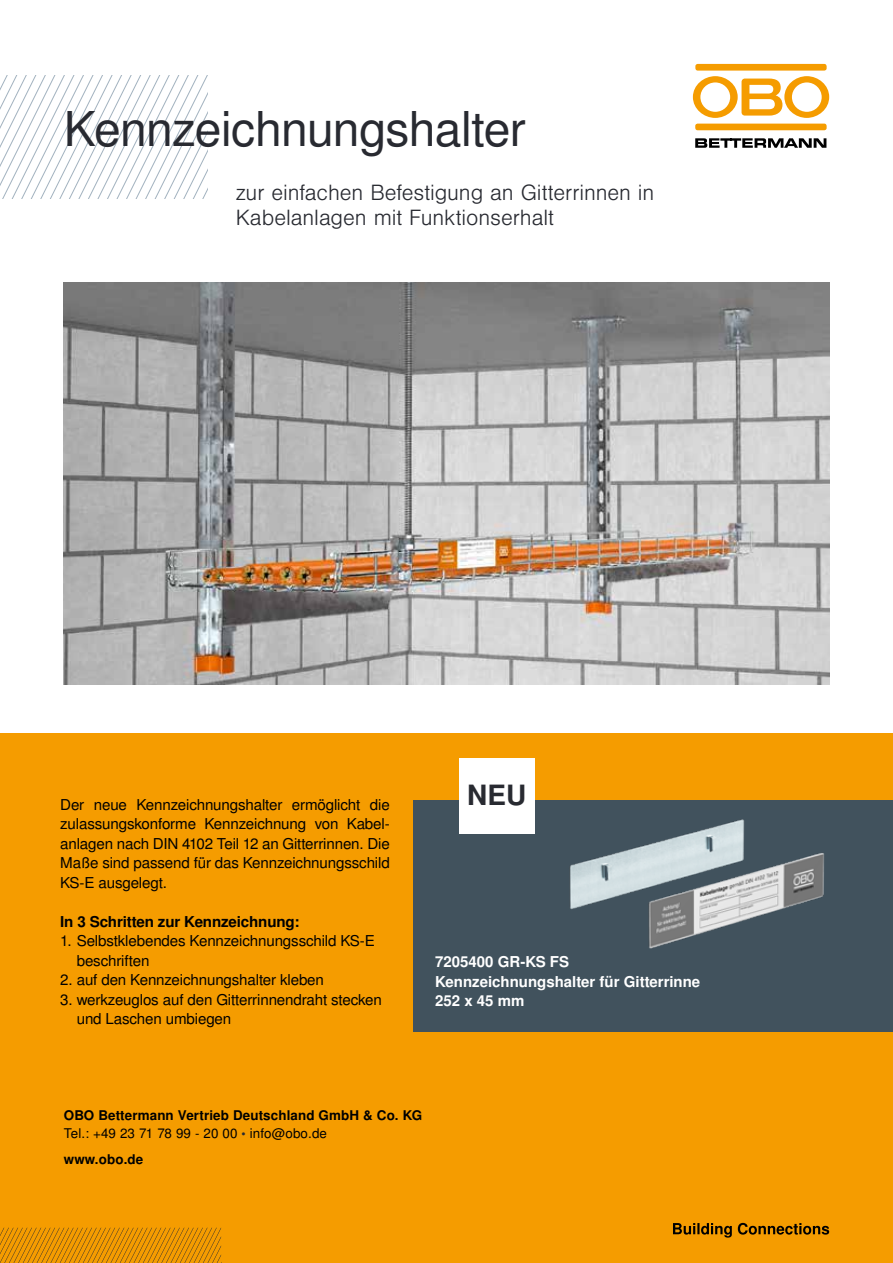
<style>
.page{position:relative;width:893px;height:1263px;background:#fff}
.page>*{position:absolute;margin:0;border:0;box-sizing:border-box;transform-origin:0 0}
.t1{font:48px "Nimbus San LOT";letter-spacing:-.015em;color:#282a31}
.t2{font:700 27.9px "Nimbus San LOT";color:#282a31}
.t3{font:300 21px/25.2px "Nimbus San LOT";letter-spacing:-.005em;color:#282a31}
.t4{font:15px/19.5px "Nimbus San LOT";letter-spacing:-.01em;color:#000}
.t5{font:700 15px/19.5px "Nimbus San LOT";color:#fff}
.t6{font:700 15px "Nimbus San LOT";letter-spacing:-.01em;color:#000}
.t7{font:700 13.35px/18px "Nimbus San LOT";letter-spacing:.01em;color:#000}
.s1{font-weight:400}
.s2{font-weight:400;font-size:12px;color:#282a31}
</style>
<div class="page">
<div style="left:0;top:734px;width:893px;height:529px;background:#f59c00"></div>
<svg style="left:0;top:76px;width:207px;height:123px"></svg>
<img style="left:64px;top:283px;width:765px;height:402px">
<svg style="left:0;top:1228px;width:221px;height:35px"></svg>
<div style="left:695px;top:124px;width:132px;height:6px;background:#f59c00;border-radius:2px"></div>
<svg style="left:693px;top:76px;width:136px;height:42px"></svg>
<div style="left:695px;top:64px;width:132px;height:7px;background:#f59c00;border-radius:2px"></div>
<svg style="left:695px;top:138px;width:131px;height:10px"></svg>
<div style="left:414px;top:801px;width:479px;height:231px;background:#41525d"></div>
<div style="left:459px;top:758px;width:75px;height:75px;background:#fff"></div>
<img style="left:748px;top:853px;width:77px;height:67px">
<img style="left:563px;top:800px;width:185px;height:149px">
<svg style="left:673px;top:1223px;width:156px;height:14px"></svg>
<h1 class="t1" style="left:64px;top:101px;width:463px">Kennzeichnungshalter</h1>
<h3 class="t3" style="left:236px;top:180px;width:420px">zur einfachen Befestigung an Gitterrinnen in<br>Kabelanlagen mit Funktionserhalt</h3>
<p class="t4" style="left:60px;top:795px;width:331px;text-align:justify">Der neue Kennzeichnungshalter ermöglicht die zulassungskonforme Kennzeichnung von Kabel&shy;anlagen nach DIN 4102 Teil 12 an Gitterrinnen. Die Maße sind passend für das Kennzeichnungsschild KS-E ausgelegt.</p>
<p class="t6" style="left:60px;top:912px;width:241px">In 3 Schritten zur Kennzeichnung:</p>
<p class="t4" style="left:77px;top:932px;width:300px;text-indent:-16px">1. Selbstklebendes Kennzeichnungsschild KS-E beschriften</p>
<p class="t4" style="left:60px;top:971px;width:265px">2. auf den Kennzeichnungshalter kleben</p>
<p class="t4" style="left:77px;top:990px;width:307px;text-indent:-16px">3. werkzeuglos auf den Gitterrinnendraht stecken und Laschen umbiegen</p>
<h2 class="t2" style="left:467px;top:778px;width:60px">NEU</h2>
<p class="t5" style="left:435px;top:953px;width:267px">7205400 GR-KS FS<br>Kennzeichnungshalter für Gitterrinne<br>252 x 45 mm</p>
<p class="t7" style="left:64px;top:1107px;width:360px">OBO Bettermann Vertrieb Deutschland GmbH &amp; Co. KG<br><span class="s1">Tel.: +49 23 71 78 99 - 20 00</span> <span class="s2">•</span> <span class="s1">info@obo.de</span></p>
<p class="t7" style="left:64px;top:1151px;width:81px">www.obo.de</p>
</div>
